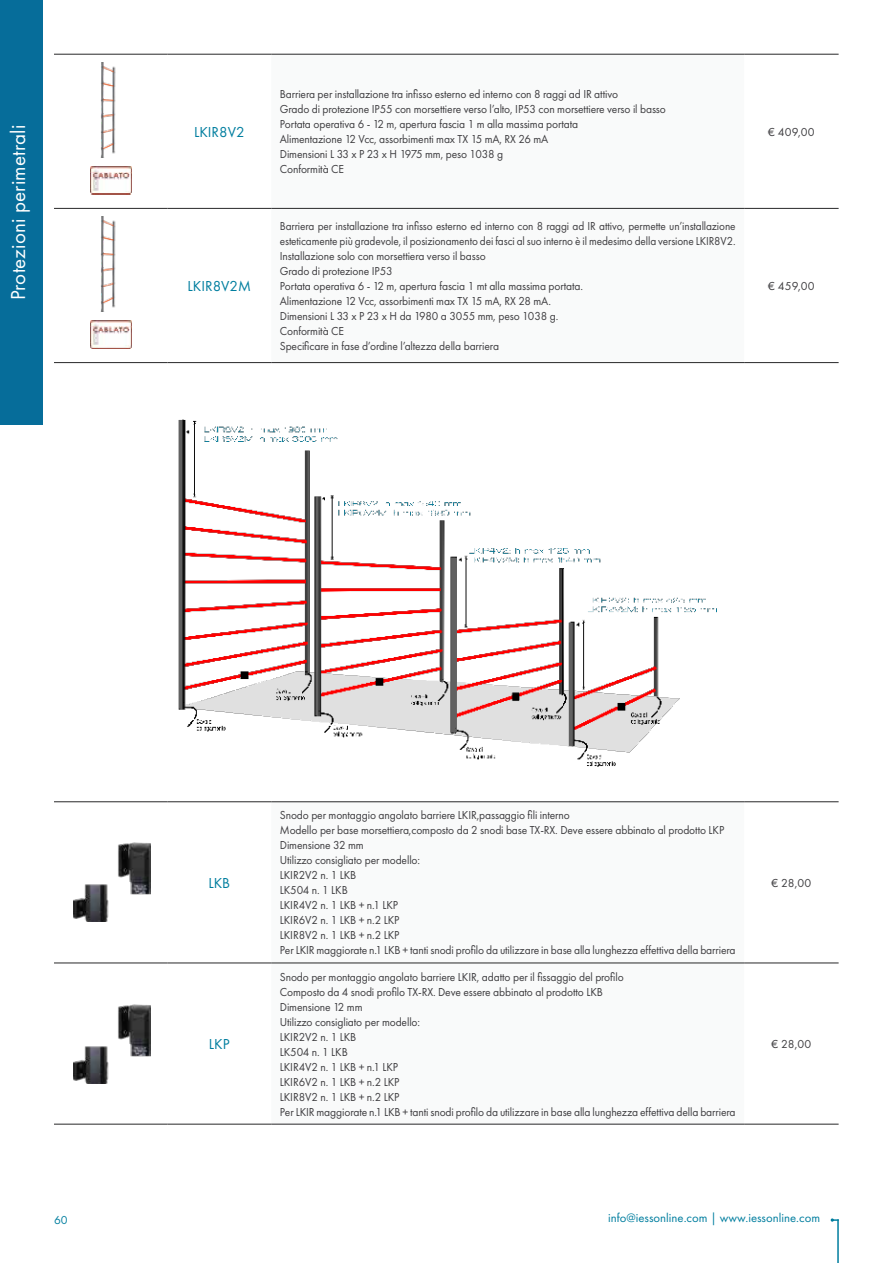
<style>
.page{position:relative;width:893px;height:1263px;background:#fff}
.page>*{position:absolute;margin:0;border:0;box-sizing:border-box;transform-origin:0 0}
.t1{font:21px "Futura PT";letter-spacing:.01em;color:#fff}
.t2{font:15px "Futura PT";color:#007e9f}
.t3{font:12.75px "Futura PT";color:#007e9f}
.t4{font:12px/15px "Futura PT";letter-spacing:-.01em;color:#3e3d40;scale:.96 1}
.t5{font:12px/15px "Futura PT";letter-spacing:-.01em;color:#3e3d40;scale:.94 1}
.t6{font:12px "Futura PT";letter-spacing:-.01em;color:#3e3d40}
.t7{font:12px "Futura PT";color:#007e9f}
</style>
<div class="page">
<hr style="left:837px;top:1219px;width:2px;height:44px;background:#007e9f">
<svg style="left:831px;top:1218px;width:8px;height:4px"></svg>
<div style="left:0;top:0;width:43px;height:425px;background:#066d9a"></div>
<hr style="left:54px;top:54px;width:113px;height:1px;background:#282829">
<hr style="left:167px;top:54px;width:104px;height:1px;background:#282829">
<hr style="left:54px;top:208px;width:113px;height:1px;background:#282829">
<hr style="left:167px;top:208px;width:104px;height:1px;background:#282829">
<hr style="left:54px;top:362px;width:113px;height:1px;background:#282829">
<hr style="left:167px;top:362px;width:104px;height:1px;background:#282829">
<hr style="left:271px;top:54px;width:473px;height:1px;background:#282829">
<hr style="left:271px;top:208px;width:473px;height:1px;background:#282829">
<hr style="left:271px;top:362px;width:473px;height:1px;background:#282829">
<hr style="left:744px;top:54px;width:95px;height:1px;background:#282829">
<hr style="left:744px;top:208px;width:95px;height:1px;background:#282829">
<hr style="left:744px;top:362px;width:95px;height:1px;background:#282829">
<img style="left:101px;top:63px;width:15px;height:94px">
<img style="left:90px;top:167px;width:41px;height:28px">
<img style="left:101px;top:217px;width:15px;height:94px">
<img style="left:90px;top:321px;width:41px;height:28px">
<img style="left:178px;top:419px;width:539px;height:348px">
<svg style="left:271px;top:802px;width:473px;height:322px"></svg>
<hr style="left:54px;top:801px;width:113px;height:1px;background:#282829">
<hr style="left:167px;top:801px;width:104px;height:1px;background:#282829">
<hr style="left:54px;top:963px;width:113px;height:1px;background:#282829">
<hr style="left:167px;top:963px;width:104px;height:1px;background:#282829">
<hr style="left:54px;top:1124px;width:113px;height:1px;background:#282829">
<hr style="left:167px;top:1124px;width:104px;height:1px;background:#282829">
<hr style="left:271px;top:801px;width:473px;height:1px;background:#282829">
<hr style="left:271px;top:963px;width:473px;height:1px;background:#282829">
<hr style="left:271px;top:1124px;width:473px;height:1px;background:#282829">
<hr style="left:744px;top:801px;width:95px;height:1px;background:#282829">
<hr style="left:744px;top:963px;width:95px;height:1px;background:#282829">
<hr style="left:744px;top:1124px;width:95px;height:1px;background:#282829">
<img style="left:73px;top:843px;width:77px;height:79px">
<img style="left:73px;top:1004px;width:77px;height:79px">
<h1 class="t1" style="left:6px;top:300px;width:177px;rotate:-90deg">Protezioni perimetrali</h1>
<p class="t2" style="left:194px;top:123px;width:52px">LKIR8V2</p>
<p class="t2" style="left:188px;top:277px;width:65px">LKIR8V2M</p>
<p class="t4" style="left:280px;top:87px;width:404px">Barriera per installazione tra infisso esterno ed interno con 8 raggi ad IR attivo<br>Grado di protezione IP55 con morsettiere verso l’alto, IP53 con morsettiere verso il basso Portata operativa 6 - 12 m, apertura fascia 1 m alla massima portata<br>Alimentazione 12 Vcc, assorbimenti max TX 15 mA, RX 26 mA<br>Dimensioni L 33 x P 23 x H 1975 mm, peso 1038 g<br>Conformità CE</p>
<p class="t5" style="left:280px;top:218px;width:486px">Barriera per installazione tra infisso esterno ed interno con 8 raggi ad IR attivo, permette un’installazione esteticamente più gradevole, il posizionamento dei fasci al suo interno è il medesimo della versione LKIR8V2.<br>Installazione solo con morsettiera verso il basso<br>Grado di protezione IP53<br>Portata operativa 6 - 12 m, apertura fascia 1 mt alla massima portata.<br>Alimentazione 12 Vcc, assorbimenti max TX 15 mA, RX 28 mA.<br>Dimensioni L 33 x P 23 x H da 1980 a 3055 mm, peso 1038 g.<br>Conformità CE<br>Specificare in fase d’ordine l’altezza della barriera</p>
<p class="t6" style="left:768px;top:125px;width:48px">€ 409,00</p>
<p class="t6" style="left:768px;top:279px;width:48px">€ 459,00</p>
<p class="t2" style="left:208px;top:874px;width:23px">LKB</p>
<p class="t2" style="left:209px;top:1035px;width:22px">LKP</p>
<p class="t4" style="left:280px;top:808px;width:476px">Snodo per montaggio angolato barriere LKIR,passaggio fili interno<br>Modello per base morsettiera,composto da 2 snodi base TX-RX. Deve essere abbinato al prodotto LKP Dimensione 32 mm<br>Utilizzo consigliato per modello:<br>LKIR2V2 n. 1 LKB<br>LK504 n. 1 LKB<br>LKIR4V2 n. 1 LKB + n.1 LKP<br>LKIR6V2 n. 1 LKB + n.2 LKP<br>LKIR8V2 n. 1 LKB + n.2 LKP<br>Per LKIR maggiorate n.1 LKB + tanti snodi profilo da utilizzare in base alla lunghezza effettiva della barriera</p>
<p class="t4" style="left:280px;top:969px;width:476px">Snodo per montaggio angolato barriere LKIR, adatto per il fissaggio del profilo<br>Composto da 4 snodi profilo TX-RX. Deve essere abbinato al prodotto LKB<br>Dimensione 12 mm<br>Utilizzo consigliato per modello:<br>LKIR2V2 n. 1 LKB<br>LK504 n. 1 LKB<br>LKIR4V2 n. 1 LKB + n.1 LKP<br>LKIR6V2 n. 1 LKB + n.2 LKP<br>LKIR8V2 n. 1 LKB + n.2 LKP<br>Per LKIR maggiorate n.1 LKB + tanti snodi profilo da utilizzare in base alla lunghezza effettiva della barriera</p>
<p class="t6" style="left:771px;top:876px;width:41px">€ 28,00</p>
<p class="t6" style="left:771px;top:1037px;width:41px">€ 28,00</p>
<p class="t7" style="left:54px;top:1212px;width:15px">60</p>
<p class="t3" style="left:608px;top:1210px;width:214px">info@iessonline.com | www.iessonline.com</p>
</div>
